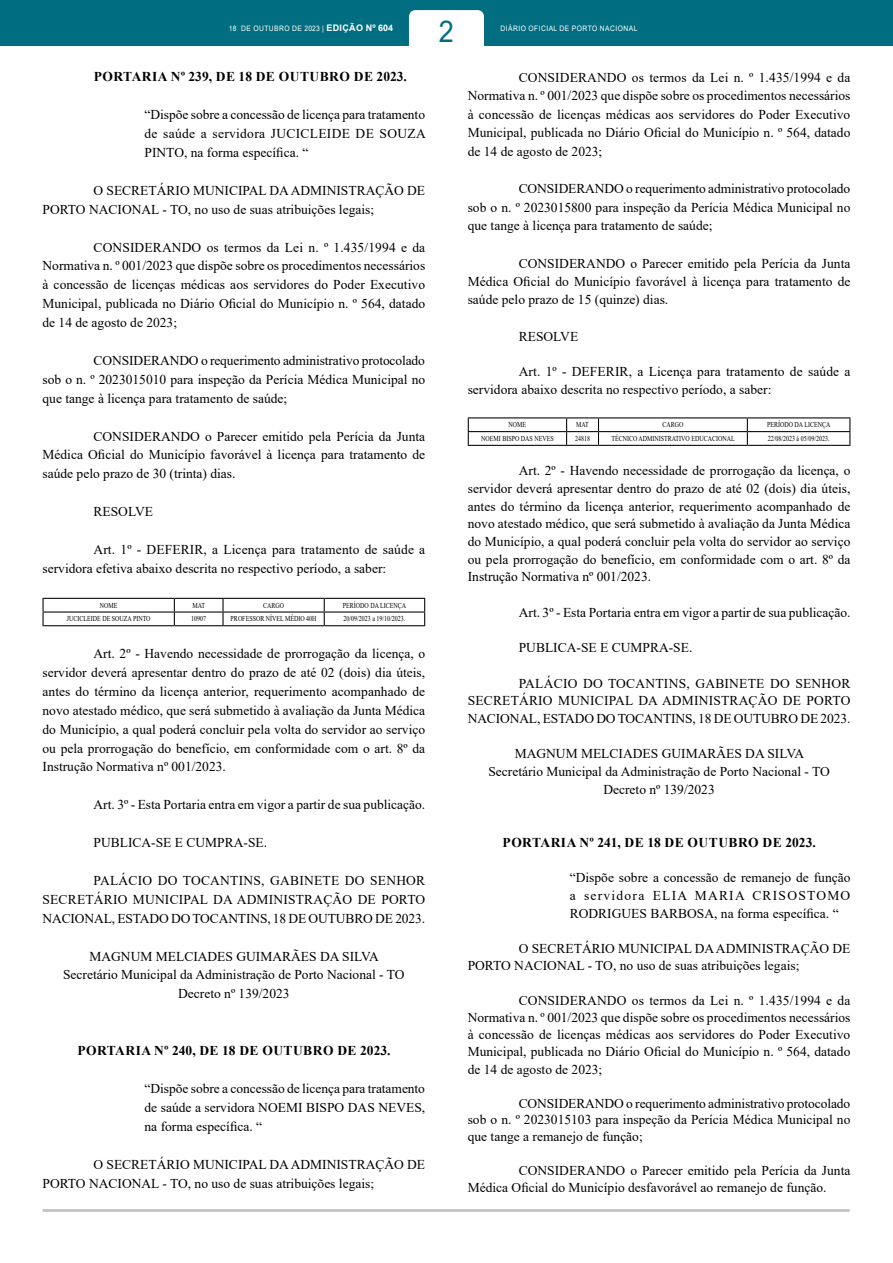
<style>
.page{position:relative;width:893px;height:1263px;background:#fff}
.page>*{position:absolute;margin:0;border:0;box-sizing:border-box;transform-origin:0 0}
.t1{font:30px "Arial";color:#006e80;scale:.9 1}
.t2{font:13.5px/18.9px "Times New Roman";color:#000;text-align:justify}
.t3{font:700 13.5px "Times New Roman";letter-spacing:.035em;color:#000}
.t4{font:7.5px "Times New Roman";color:#000;scale:.8 1}
.t5{font:7.5px "Arial";letter-spacing:.065em;color:#fff;scale:.9 1}
.s1{font-weight:700;font-size:9px}
</style>
<div class="page">
<div style="left:0;top:0;width:893px;height:46px;background:#006e80"></div>
<div style="left:409px;top:10px;width:75px;height:57px;background:#fff;border-radius:6px"></div>
<hr style="left:43px;top:1209px;width:807px;height:3px;background:#c6c6c6">
<hr style="left:43px;top:611px;width:131px;height:1px;background:#000">
<hr style="left:174px;top:611px;width:49px;height:1px;background:#000">
<svg style="left:174px;top:599px;width:1px;height:26px"></svg>
<hr style="left:223px;top:611px;width:101px;height:1px;background:#000">
<svg style="left:222px;top:599px;width:2px;height:26px"></svg>
<hr style="left:324px;top:611px;width:101px;height:1px;background:#000">
<svg style="left:324px;top:599px;width:1px;height:26px"></svg>
<hr style="left:43px;top:598px;width:131px;height:1px;background:#000">
<hr style="left:174px;top:598px;width:49px;height:1px;background:#000">
<hr style="left:223px;top:598px;width:101px;height:1px;background:#000">
<hr style="left:324px;top:598px;width:101px;height:1px;background:#000">
<svg style="left:43px;top:599px;width:1px;height:26px"></svg>
<svg style="left:424px;top:599px;width:1px;height:26px"></svg>
<hr style="left:43px;top:625px;width:131px;height:1px;background:#000">
<hr style="left:174px;top:625px;width:49px;height:1px;background:#000">
<hr style="left:223px;top:625px;width:101px;height:1px;background:#000">
<hr style="left:324px;top:625px;width:101px;height:1px;background:#000">
<hr style="left:468px;top:431px;width:99px;height:1px;background:#000">
<hr style="left:567px;top:431px;width:31px;height:1px;background:#000">
<svg style="left:566px;top:418px;width:1px;height:27px"></svg>
<hr style="left:598px;top:431px;width:149px;height:1px;background:#000">
<svg style="left:598px;top:418px;width:1px;height:27px"></svg>
<hr style="left:747px;top:431px;width:103px;height:1px;background:#000">
<svg style="left:747px;top:418px;width:1px;height:27px"></svg>
<hr style="left:468px;top:417px;width:99px;height:1px;background:#000">
<hr style="left:567px;top:417px;width:31px;height:1px;background:#000">
<hr style="left:598px;top:417px;width:149px;height:1px;background:#000">
<hr style="left:747px;top:417px;width:103px;height:1px;background:#000">
<svg style="left:468px;top:418px;width:1px;height:27px"></svg>
<svg style="left:849px;top:418px;width:1px;height:27px"></svg>
<hr style="left:468px;top:445px;width:99px;height:1px;background:#000">
<hr style="left:567px;top:445px;width:31px;height:1px;background:#000">
<hr style="left:598px;top:445px;width:149px;height:1px;background:#000">
<hr style="left:747px;top:445px;width:103px;height:1px;background:#000">
<h1 class="t1" style="left:439px;top:11px;width:18px">2</h1>
<p class="t5" style="left:229px;top:24px;width:184px">18 DE OUTUBRO DE 2023 | <span class="s1">EDIÇÃO Nº 604</span></p>
<p class="t5" style="left:501px;top:24px;width:154px">DIÁRIO OFICIAL DE PORTO NACIONAL</p>
<p class="t3" style="left:94px;top:67px;width:315px">PORTARIA Nº 239, DE 18 DE OUTUBRO DE 2023.</p>
<p class="t2" style="left:145px;top:105px;width:283px">“Dispõe sobre a concessão de licença para tratamento de saúde a servidora JUCICLEIDE DE SOUZA PINTO, na forma específica. “</p>
<p class="t2" style="left:43px;top:180px;width:384px;text-indent:51px">O SECRETÁRIO MUNICIPAL DA ADMINISTRAÇÃO DE<br>PORTO NACIONAL - TO, no uso de suas atribuições legais;</p>
<p class="t2" style="left:43px;top:237px;width:384px;text-indent:51px">CONSIDERANDO os termos da Lei n. º 1.435/1994 e da Normativa n. º 001/2023 que dispõe sobre os procedimentos necessários à concessão de licenças médicas aos servidores do Poder Executivo Municipal, publicada no Diário Oficial do Município n. º 564, datado de 14 de agosto de 2023;</p>
<p class="t2" style="left:43px;top:351px;width:384px;text-indent:51px">CONSIDERANDO o requerimento administrativo protocolado sob o n. º 2023015010 para inspeção da Perícia Médica Municipal no que tange à licença para tratamento de saúde;</p>
<p class="t2" style="left:43px;top:426px;width:384px;text-indent:51px">CONSIDERANDO o Parecer emitido pela Perícia da Junta Médica Oficial do Município favorável à licença para tratamento de saúde pelo prazo de 30 (trinta) dias.</p>
<p class="t2" style="left:94px;top:502px;width:61px">RESOLVE</p>
<p class="t2" style="left:43px;top:540px;width:384px;text-indent:51px">Art. 1º - DEFERIR, a Licença para tratamento de saúde a servidora efetiva abaixo descrita no respectivo período, a saber:</p>
<p class="t4" style="left:100px;top:600px;width:24px">NOME</p>
<p class="t4" style="left:192px;top:600px;width:17px">MAT</p>
<p class="t4" style="left:263px;top:600px;width:28px">CARGO</p>
<p class="t4" style="left:343px;top:600px;width:81px">PERÍODO DA LICENÇA</p>
<p class="t4" style="left:67px;top:614px;width:106px">JUCICLEIDE DE SOUZA PINTO</p>
<p class="t4" style="left:191px;top:614px;width:20px">10907</p>
<p class="t4" style="left:231px;top:614px;width:109px">PROFESSOR NÍVEL MÉDIO 40H</p>
<p class="t4" style="left:344px;top:614px;width:79px">20/09/2023 a 19/10/2023.</p>
<p class="t2" style="left:43px;top:644px;width:384px;text-indent:51px">Art. 2º - Havendo necessidade de prorrogação da licença, o servidor deverá apresentar dentro do prazo de até 02 (dois) dia úteis, antes do término da licença anterior, requerimento acompanhado de novo atestado médico, que será submetido à avaliação da Junta Médica do Município, a qual poderá concluir pela volta do servidor ao serviço ou pela prorrogação do benefício, em conformidade com o art. 8º da Instrução Normativa nº 001/2023.</p>
<p class="t2" style="left:94px;top:795px;width:333px">Art. 3º - Esta Portaria entra em vigor a partir de sua publicação.</p>
<p class="t2" style="left:94px;top:833px;width:175px">PUBLICA-SE E CUMPRA-SE.</p>
<p class="t2" style="left:43px;top:870px;width:384px;text-indent:51px">PALÁCIO DO TOCANTINS, GABINETE DO SENHOR SECRETÁRIO MUNICIPAL DA ADMINISTRAÇÃO DE PORTO NACIONAL, ESTADO DO TOCANTINS, 18 DE OUTUBRO DE 2023.</p>
<p class="t2" style="left:63px;top:946px;width:343px;text-align:center">MAGNUM MELCIADES GUIMARÃES DA SILVA<br>Secretário Municipal da Administração de Porto Nacional - TO<br>Decreto nº 139/2023</p>
<p class="t3" style="left:77px;top:1041px;width:315px">PORTARIA Nº 240, DE 18 DE OUTUBRO DE 2023.</p>
<p class="t2" style="left:145px;top:1078px;width:282px">“Dispõe sobre a concessão de licença para tratamento de saúde a servidora NOEMI BISPO DAS NEVES, na forma específica. “</p>
<p class="t2" style="left:42px;top:1154px;width:384px;text-indent:51px">O SECRETÁRIO MUNICIPAL DA ADMINISTRAÇÃO DE<br>PORTO NACIONAL - TO, no uso de suas atribuições legais;</p>
<p class="t2" style="left:468px;top:67px;width:384px;text-indent:51px">CONSIDERANDO os termos da Lei n. º 1.435/1994 e da Normativa n. º 001/2023 que dispõe sobre os procedimentos necessários à concessão de licenças médicas aos servidores do Poder Executivo Municipal, publicada no Diário Oficial do Município n. º 564, datado de 14 de agosto de 2023;</p>
<p class="t2" style="left:468px;top:179px;width:384px;text-indent:51px">CONSIDERANDO o requerimento administrativo protocolado sob o n. º 2023015800 para inspeção da Perícia Médica Municipal no que tange à licença para tratamento de saúde;</p>
<p class="t2" style="left:468px;top:253px;width:384px;line-height:18.5px;text-indent:51px">CONSIDERANDO o Parecer emitido pela Perícia da Junta Médica Oficial do Município favorável à licença para tratamento de saúde pelo prazo de 15 (quinze) dias.</p>
<p class="t2" style="left:519px;top:326px;width:61px">RESOLVE</p>
<p class="t2" style="left:468px;top:362px;width:384px;line-height:17.7px;text-indent:51px">Art. 1º - DEFERIR, a Licença para tratamento de saúde a servidora abaixo descrita no respectivo período, a saber:</p>
<p class="t4" style="left:509px;top:420px;width:24px">NOME</p>
<p class="t4" style="left:576px;top:420px;width:17px">MAT</p>
<p class="t4" style="left:662px;top:420px;width:28px">CARGO</p>
<p class="t4" style="left:767px;top:420px;width:81px">PERÍODO DA LICENÇA</p>
<p class="t4" style="left:481px;top:433px;width:92px">NOEMI BISPO DAS NEVES</p>
<p class="t4" style="left:575px;top:433px;width:20px">24818</p>
<p class="t4" style="left:611px;top:433px;width:156px">TÉCNICO ADMINISTRATIVO EDUCACIONAL</p>
<p class="t4" style="left:768px;top:433px;width:79px">22/08/2023 à 05/09/2023.</p>
<p class="t2" style="left:468px;top:461px;width:384px;line-height:17.7px;text-indent:51px">Art. 2º - Havendo necessidade de prorrogação da licença, o servidor deverá apresentar dentro do prazo de até 02 (dois) dia úteis, antes do término da licença anterior, requerimento acompanhado de novo atestado médico, que será submetido à avaliação da Junta Médica do Município, a qual poderá concluir pela volta do servidor ao serviço ou pela prorrogação do benefício, em conformidade com o art. 8º da Instrução Normativa nº 001/2023.</p>
<p class="t2" style="left:519px;top:602px;width:333px">Art. 3º - Esta Portaria entra em vigor a partir de sua publicação.</p>
<p class="t2" style="left:519px;top:638px;width:175px">PUBLICA-SE E CUMPRA-SE.</p>
<p class="t2" style="left:468px;top:674px;width:384px;line-height:17.7px;text-indent:51px">PALÁCIO DO TOCANTINS, GABINETE DO SENHOR SECRETÁRIO MUNICIPAL DA ADMINISTRAÇÃO DE PORTO NACIONAL, ESTADO DO TOCANTINS, 18 DE OUTUBRO DE 2023.</p>
<p class="t2" style="left:488px;top:745px;width:343px;line-height:17.7px;text-align:center">MAGNUM MELCIADES GUIMARÃES DA SILVA<br>Secretário Municipal da Administração de Porto Nacional - TO<br>Decreto nº 139/2023</p>
<p class="t3" style="left:503px;top:833px;width:315px">PORTARIA Nº 241, DE 18 DE OUTUBRO DE 2023.</p>
<p class="t2" style="left:570px;top:868px;width:282px;line-height:17.7px">“Dispõe sobre a concessão de remanejo de função a servidora ELIA MARIA CRISOSTOMO RODRIGUES BARBOSA, na forma específica. “</p>
<p class="t2" style="left:468px;top:939px;width:384px;line-height:17.2px;text-indent:51px">O SECRETÁRIO MUNICIPAL DA ADMINISTRAÇÃO DE<br>PORTO NACIONAL - TO, no uso de suas atribuições legais;</p>
<p class="t2" style="left:468px;top:991px;width:384px;line-height:17.2px;text-indent:51px">CONSIDERANDO os termos da Lei n. º 1.435/1994 e da Normativa n. º 001/2023 que dispõe sobre os procedimentos necessários à concessão de licenças médicas aos servidores do Poder Executivo Municipal, publicada no Diário Oficial do Município n. º 564, datado de 14 de agosto de 2023;</p>
<p class="t2" style="left:468px;top:1094px;width:384px;line-height:16.8px;text-indent:51px">CONSIDERANDO o requerimento administrativo protocolado sob o n. º 2023015103 para inspeção da Perícia Médica Municipal no que tange a remanejo de função;</p>
<p class="t2" style="left:468px;top:1161px;width:384px;line-height:16.8px;text-indent:51px">CONSIDERANDO o Parecer emitido pela Perícia da Junta<br>Médica Oficial do Município desfavorável ao remanejo de função.</p>
</div>
